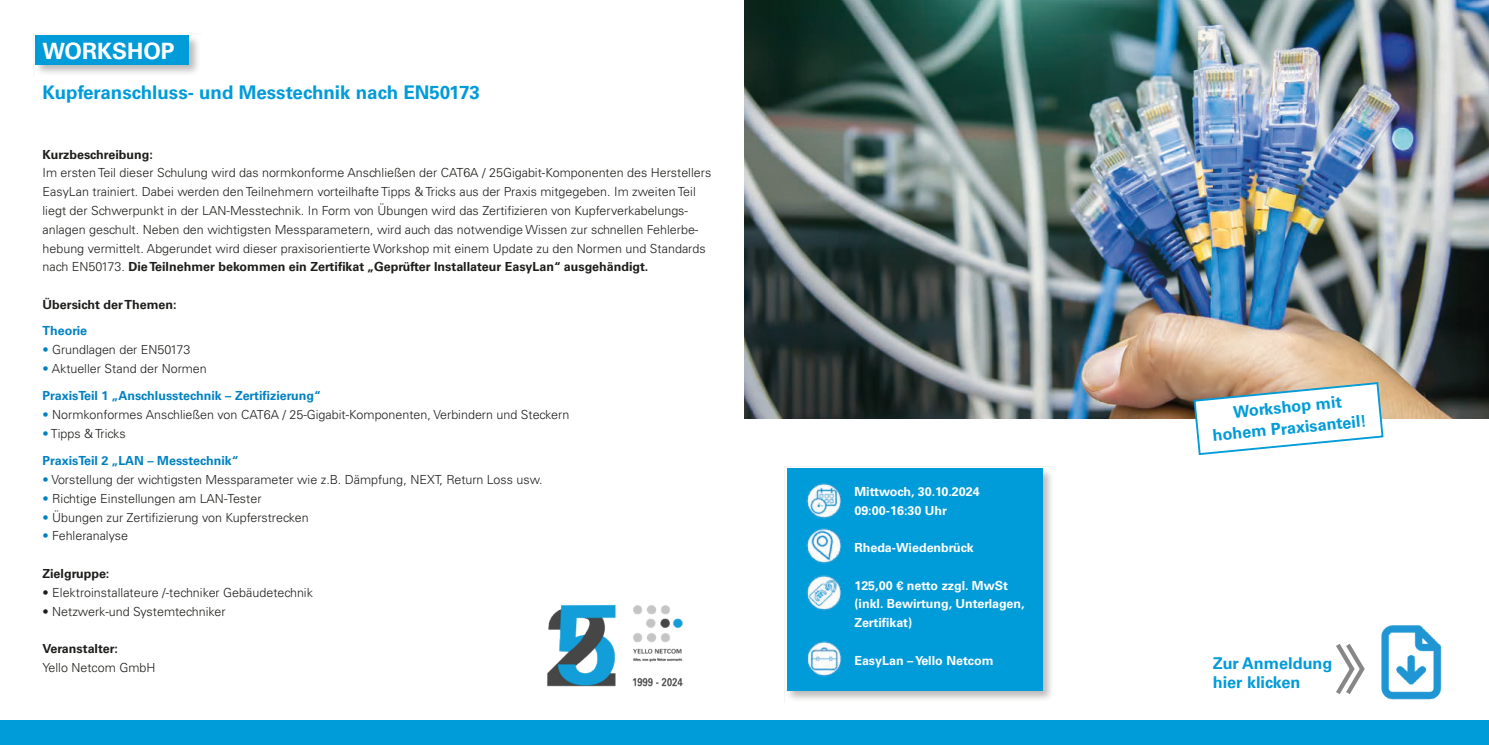
<style>
.page{position:relative;width:1489px;height:745px;background:#fff}
.page>*{position:absolute;margin:0;border:0;box-sizing:border-box;transform-origin:0 0}
.t1{font:700 22.5px "Univers LT Std";color:#fff}
.t2{font:700 18.75px "Univers LT Std";color:#009bd9}
.t3{font:700 16.25px/21.4px "Univers LT Std";color:#009bd9;text-align:center}
.t4{font:300 12.5px/18.8px "Univers LT Std";color:#1d1d1b}
.t5{font:700 12.5px/18.8px "Univers LT Std";color:#fff}
.t6{font:700 12.5px "Univers LT Std";color:#0081c3}
.t7{font:700 12.5px "Univers LT Std";color:#1d1d1b}
.s1{font-weight:700}
.s2{color:#0081c3}
</style>
<div class="page">
<img style="left:37px;top:38px;width:161px;height:35px">
<div style="left:35px;top:35px;width:154px;height:30px;background:#009bd9"></div>
<img style="left:547px;top:605px;width:136px;height:82px">
<div style="left:0;top:719px;width:744px;height:25px;background:#009bd9"></div>
<div style="left:744px;top:719px;width:744px;height:25px;background:#009bd9"></div>
<img style="left:744px;top:0;width:744px;height:418px">
<img style="left:784px;top:466px;width:270px;height:236px">
<div style="left:787px;top:468px;width:255px;height:222px;background:#009bd9"></div>
<img style="left:806px;top:528px;width:35px;height:35px">
<img style="left:806px;top:575px;width:35px;height:35px">
<img style="left:807px;top:641px;width:34px;height:34px">
<img style="left:806px;top:483px;width:35px;height:35px">
<svg style="left:1192px;top:381px;width:192px;height:75px"></svg>
<img style="left:1381px;top:625px;width:61px;height:75px">
<svg style="left:1336px;top:644px;width:29px;height:50px"></svg>
<h1 class="t1" style="left:43px;top:42px;width:134px">WORKSHOP</h1>
<h2 class="t2" style="left:43px;top:85px;width:439px">Kupferanschluss- und Messtechnik nach EN50173</h2>
<p class="t7" style="left:43px;top:149px;width:112px">Kurzbeschreibung:</p>
<p class="t4" style="left:43px;top:165px;width:670px">Im ersten Teil dieser Schulung wird das normkonforme Anschließen der CAT6A / 25Gigabit-Komponenten des Herstellers EasyLan trainiert. Dabei werden den Teilnehmern vorteilhafte Tipps &amp; Tricks aus der Praxis mitgegeben. Im zweiten Teil liegt der Schwerpunkt in der LAN-Messtechnik. In Form von Übungen wird das Zertifizieren von Kupferverkabelungs&shy;anlagen geschult. Neben den wichtigsten Messparametern, wird auch das notwendige Wissen zur schnellen Fehlerbe&shy;hebung vermittelt. Abgerundet wird dieser praxisorientierte Workshop mit einem Update zu den Normen und Standards nach EN50173. <span class="s1">Die Teilnehmer bekommen ein Zertifikat „Geprüfter Installateur EasyLan“ ausgehändigt.</span></p>
<p class="t7" style="left:43px;top:299px;width:136px">Übersicht der Themen:</p>
<p class="t6" style="left:43px;top:326px;width:46px">Theorie</p>
<p class="t4" style="left:43px;top:341px;width:149px"><span class="s2">•</span> Grundlagen der EN50173</p>
<p class="t4" style="left:43px;top:360px;width:166px"><span class="s2">•</span> Aktueller Stand der Normen</p>
<p class="t6" style="left:43px;top:391px;width:280px">PraxisTeil 1 „Anschlusstechnik – Zertifizierung“</p>
<p class="t4" style="left:43px;top:406px;width:528px"><span class="s2">•</span> Normkonformes Anschließen von CAT6A / 25-Gigabit-Komponenten, Verbindern und Steckern</p>
<p class="t4" style="left:43px;top:425px;width:85px"><span class="s2">•</span> Tipps &amp; Tricks</p>
<p class="t6" style="left:43px;top:456px;width:198px">PraxisTeil 2 „LAN – Messtechnik“</p>
<p class="t4" style="left:43px;top:471px;width:501px"><span class="s2">•</span> Vorstellung der wichtigsten Messparameter wie z.B. Dämpfung, NEXT, Return Loss usw.</p>
<p class="t4" style="left:43px;top:490px;width:220px"><span class="s2">•</span> Richtige Einstellungen am LAN-Tester</p>
<p class="t4" style="left:43px;top:509px;width:267px"><span class="s2">•</span> Übungen zur Zertifizierung von Kupferstrecken</p>
<p class="t4" style="left:43px;top:528px;width:87px"><span class="s2">•</span> Fehleranalyse</p>
<p class="t7" style="left:43px;top:568px;width:68px">Zielgruppe:</p>
<p class="t4" style="left:43px;top:584px;width:272px">• Elektroinstallateure /-techniker Gebäudetechnik</p>
<p class="t4" style="left:43px;top:603px;width:185px">• Netzwerk-und Systemtechniker</p>
<p class="t7" style="left:43px;top:643px;width:77px">Veranstalter:</p>
<p class="t4" style="left:43px;top:659px;width:114px">Yello Netcom GmbH</p>
<p class="t5" style="left:854px;top:483px;width:127px">Mittwoch, 30.10.2024<br>09:00-16:30 Uhr</p>
<p class="t5" style="left:854px;top:539px;width:121px">Rheda-Wiedenbrück</p>
<p class="t5" style="left:854px;top:577px;width:172px">125,00 € netto zzgl. MwSt (inkl. Bewirtung, Unterlagen,<br>Zertifikat)</p>
<p class="t5" style="left:854px;top:652px;width:141px">EasyLan –Yello Netcom</p>
<h3 class="t3" style="left:1209px;top:406px;width:156px;rotate:-6deg">Workshop mit hohem Praxisanteil!</h3>
<h3 class="t3" style="left:1212px;top:655px;width:121px;line-height:18.8px;text-align:left">Zur Anmeldung hier klicken</h3>
</div>
